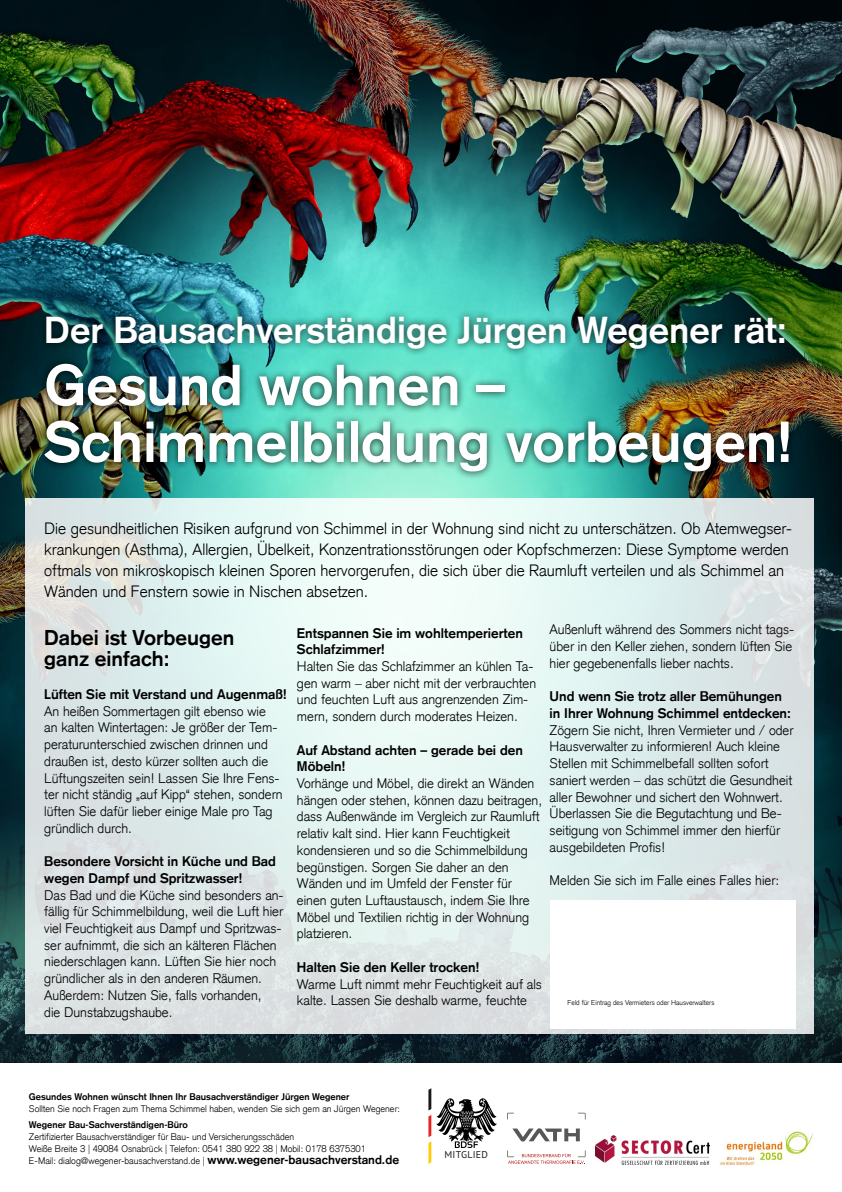
<style>
.page{position:relative;width:842px;height:1192px;background:#fff}
.page>*{position:absolute;margin:0;border:0;box-sizing:border-box;transform-origin:0 0}
.t1{font:700 56.75px/56.8px "Akzidenz Grotesk CE";color:#fff}
.t2{font:700 36.55px "Akzidenz Grotesk CE";color:#fff}
.t3{font:700 20.9px/20.9px "Akzidenz Grotesk CE";color:#000}
.t4{font:300 16px/20.9px "Akzidenz Grotesk CE";color:#000}
.t5{font:300 13.6px/16.7px "Akzidenz Grotesk CE";color:#000}
.t6{font:700 13.6px/16.7px "Akzidenz Grotesk CE";color:#000}
.t7{font:9.95px "PT Sans";letter-spacing:.025em;color:#1d1e1c}
.t8{font:300 9.4px/12.2px "Akzidenz Grotesk CE";color:#000}
.t9{font:700 9.4px "Akzidenz Grotesk CE";color:#000}
.t10{font:300 6.95px "Akzidenz Grotesk CE";color:#000}
.s1{font-weight:700;font-size:12.2px}
</style>
<div class="page">
<img style="left:0;top:0;width:842px;height:1062px">
<svg style="left:26px;top:499px;width:788px;height:535px;background:#e0edeb"></svg>
<div style="left:37px;top:308px;width:760px;height:172px;background:#000;opacity:.82"></div>
<div style="left:550px;top:900px;width:245px;height:128px;background:#fff"></div>
<svg style="left:512px;top:1128px;width:68px;height:14px"></svg>
<svg style="left:578px;top:1113px;width:8px;height:6px"></svg>
<svg style="left:507px;top:1113px;width:7px;height:6px"></svg>
<svg style="left:507px;top:1150px;width:79px;height:14px"></svg>
<svg style="left:428px;top:1088px;width:69px;height:76px"></svg>
<img style="left:596px;top:1136px;width:113px;height:28px">
<img style="left:720px;top:1131px;width:93px;height:35px">
<h2 class="t2" style="left:44px;top:307px;width:744px">Der Bausachverständige Jürgen Wegener rät:</h2>
<h1 class="t1" style="left:44px;top:357px;width:749px">Gesund wohnen –<br>Schimmelbildung vorbeugen!</h1>
<p class="t4" style="left:44px;top:518px;width:749px">Die gesundheitlichen Risiken aufgrund von Schimmel in der Wohnung sind nicht zu unterschätzen. Ob Atemwegser&shy;krankungen (Asthma), Allergien, Übelkeit, Konzentrationsstörungen oder Kopfschmerzen: Diese Symptome werden oftmals von mikroskopisch kleinen Sporen hervorgerufen, die sich über die Raumluft verteilen und als Schimmel an Wänden und Fenstern sowie in Nischen absetzen.</p>
<h3 class="t3" style="left:44px;top:627px;width:192px">Dabei ist Vorbeugen ganz einfach:</h3>
<p class="t6" style="left:44px;top:686px;width:244px">Lüften Sie mit Verstand und Augenmaß!</p>
<p class="t5" style="left:44px;top:702px;width:240px">An heißen Sommertagen gilt ebenso wie an kalten Wintertagen: Je größer der Tem&shy;peraturunterschied zwischen drinnen und draußen ist, desto kürzer sollten auch die Lüftungszeiten sein! Lassen Sie Ihre Fens&shy;ter nicht ständig „auf Kipp“ stehen, sondern lüften Sie dafür lieber einige Male pro Tag gründlich durch.</p>
<p class="t6" style="left:44px;top:853px;width:233px">Besondere Vorsicht in Küche und Bad wegen Dampf und Spritzwasser!</p>
<p class="t5" style="left:44px;top:886px;width:241px">Das Bad und die Küche sind besonders an&shy;fällig für Schimmelbildung, weil die Luft hier viel Feuchtigkeit aus Dampf und Spritzwas&shy;ser aufnimmt, die sich an kälteren Flächen niederschlagen kann. Lüften Sie hier noch gründlicher als in den anderen Räumen.<br>Außerdem: Nutzen Sie, falls vorhanden,<br>die Dunstabzugshaube.</p>
<p class="t6" style="left:297px;top:625px;width:227px">Entspannen Sie im wohltemperierten<br>Schlafzimmer!</p>
<p class="t5" style="left:297px;top:658px;width:241px">Halten Sie das Schlafzimmer an kühlen Ta&shy;gen warm – aber nicht mit der verbrauchten und feuchten Luft aus angrenzenden Zim&shy;mern, sondern durch moderates Heizen.</p>
<p class="t6" style="left:297px;top:742px;width:227px">Auf Abstand achten – gerade bei den<br>Möbeln!</p>
<p class="t5" style="left:297px;top:775px;width:247px">Vorhänge und Möbel, die direkt an Wänden hängen oder stehen, können dazu beitragen, dass Außenwände im Vergleich zur Raumluft relativ kalt sind. Hier kann Feuchtigkeit kondensieren und so die Schimmelbildung begünstigen. Sorgen Sie daher an den Wänden und im Umfeld der Fenster für einen guten Luftaustausch, indem Sie Ihre Möbel und Textilien richtig in der Wohnung platzieren.</p>
<p class="t6" style="left:297px;top:959px;width:184px">Halten Sie den Keller trocken!</p>
<p class="t5" style="left:297px;top:975px;width:247px">Warme Luft nimmt mehr Feuchtigkeit auf als kalte. Lassen Sie deshalb warme, feuchte</p>
<p class="t5" style="left:550px;top:621px;width:246px">Außenluft während des Sommers nicht tags&shy;über in den Keller ziehen, sondern lüften Sie hier gegebenenfalls lieber nachts.</p>
<p class="t6" style="left:550px;top:688px;width:243px">Und wenn Sie trotz aller Bemühungen in Ihrer Wohnung Schimmel entdecken:</p>
<p class="t5" style="left:550px;top:721px;width:245px">Zögern Sie nicht, Ihren Vermieter und / oder Hausverwalter zu informieren! Auch kleine Stellen mit Schimmelbefall sollten sofort saniert werden – das schützt die Gesundheit aller Bewohner und sichert den Wohnwert.<br>Überlassen Sie die Begutachtung und Be&shy;seitigung von Schimmel immer den hierfür ausgebildeten Profis!</p>
<p class="t5" style="left:550px;top:872px;width:231px">Melden Sie sich im Falle eines Falles hier:</p>
<p class="t10" style="left:568px;top:998px;width:148px">Feld für Eintrag des Vermieters oder Hausverwalters</p>
<p class="t9" style="left:29px;top:1091px;width:322px">Gesundes Wohnen wünscht Ihnen Ihr Bausachverständiger Jürgen Wegener</p>
<p class="t8" style="left:29px;top:1103px;width:373px">Sollten Sie noch Fragen zum Thema Schimmel haben, wenden Sie sich gern an Jürgen Wegener:</p>
<p class="t9" style="left:29px;top:1119px;width:161px">Wegener Bau-Sachverständigen-Büro</p>
<p class="t8" style="left:29px;top:1130px;width:372px">Zertifizierter Bausachverständiger für Bau- und Versicherungsschäden<br>Weiße Breite 3 | 49084 Osnabrück | Telefon: 0541 380 922 38 | Mobil: 0178 6375301<br>E-Mail: dialog@wegener-bausachverstand.de | <span class="s1">www.wegener-bausachverstand.de</span></p>
<p class="t7" style="left:444px;top:1148px;width:45px">MITGLIED</p>
</div>
